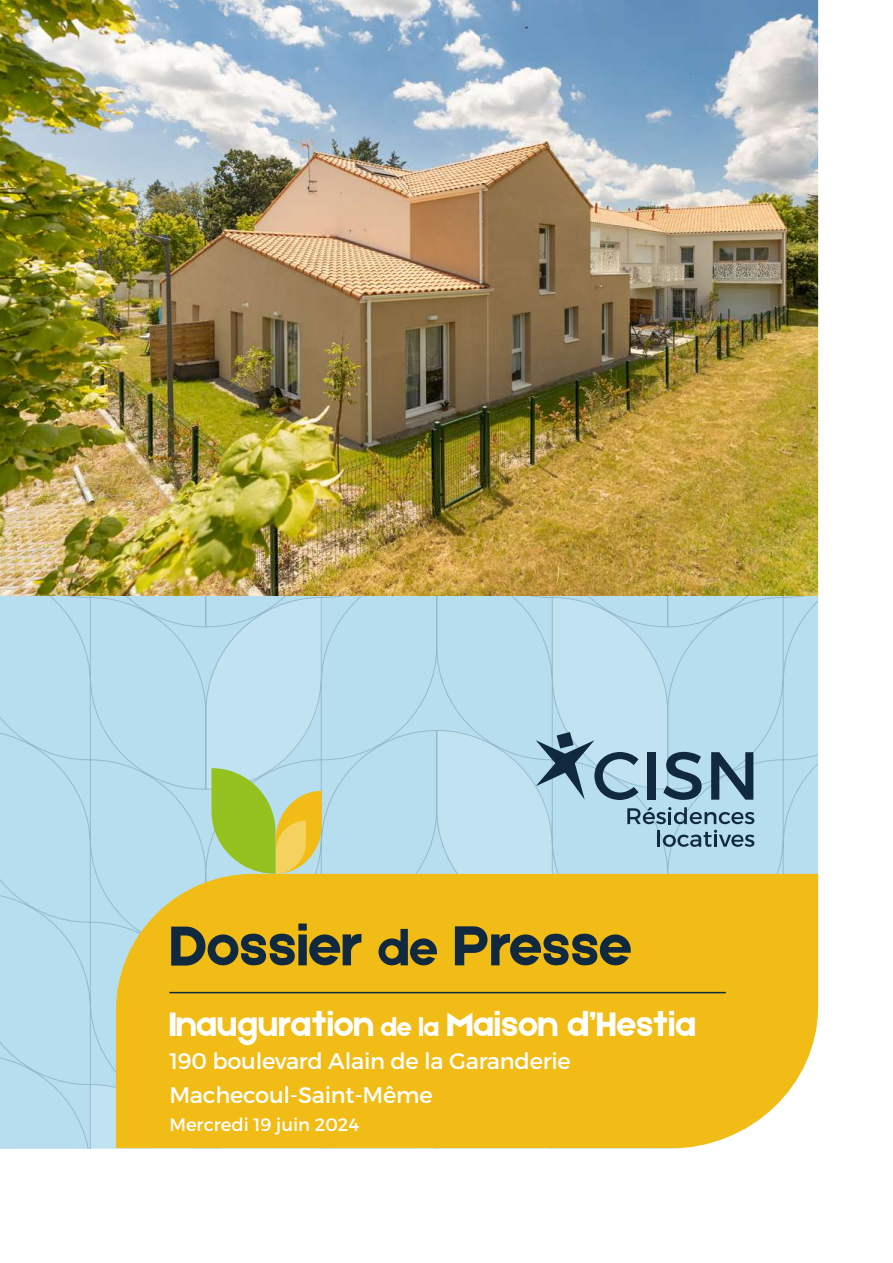
<style>
.page{position:relative;width:893px;height:1263px;background:#fff}
.page>*{position:absolute;margin:0;border:0;box-sizing:border-box;transform-origin:0 0}
.t1{font:60px "Etna";color:#10293e}
.t2{font:36px "Etna";color:#fff}
.t3{font:22.5px/33.3px "Montserrat";letter-spacing:-.01em;color:#fff}
.t4{font:18px "Montserrat";color:#fff}
.s1{font-size:52.2px}
.s2{font-size:27px}
</style>
<div class="page">
<img style="left:0;top:0;width:819px;height:1149px">
<svg style="left:90px;top:598px;width:692px;height:551px;background:#cfca83"></svg>
<h1 class="t1" style="left:169px;top:903px;width:463px">Dossier <span class="s1">de</span> Presse</h1>
<h2 class="t2" style="left:169px;top:999px;width:528px">Inauguration <span class="s2">de la</span> Maison d’Hestia</h2>
<p class="t3" style="left:169px;top:1045px;width:403px">190 boulevard Alain de la Garanderie<br>Machecoul-Saint-Même</p>
<p class="t4" style="left:169px;top:1114px;width:191px">Mercredi 19 juin 2024</p>
</div>
